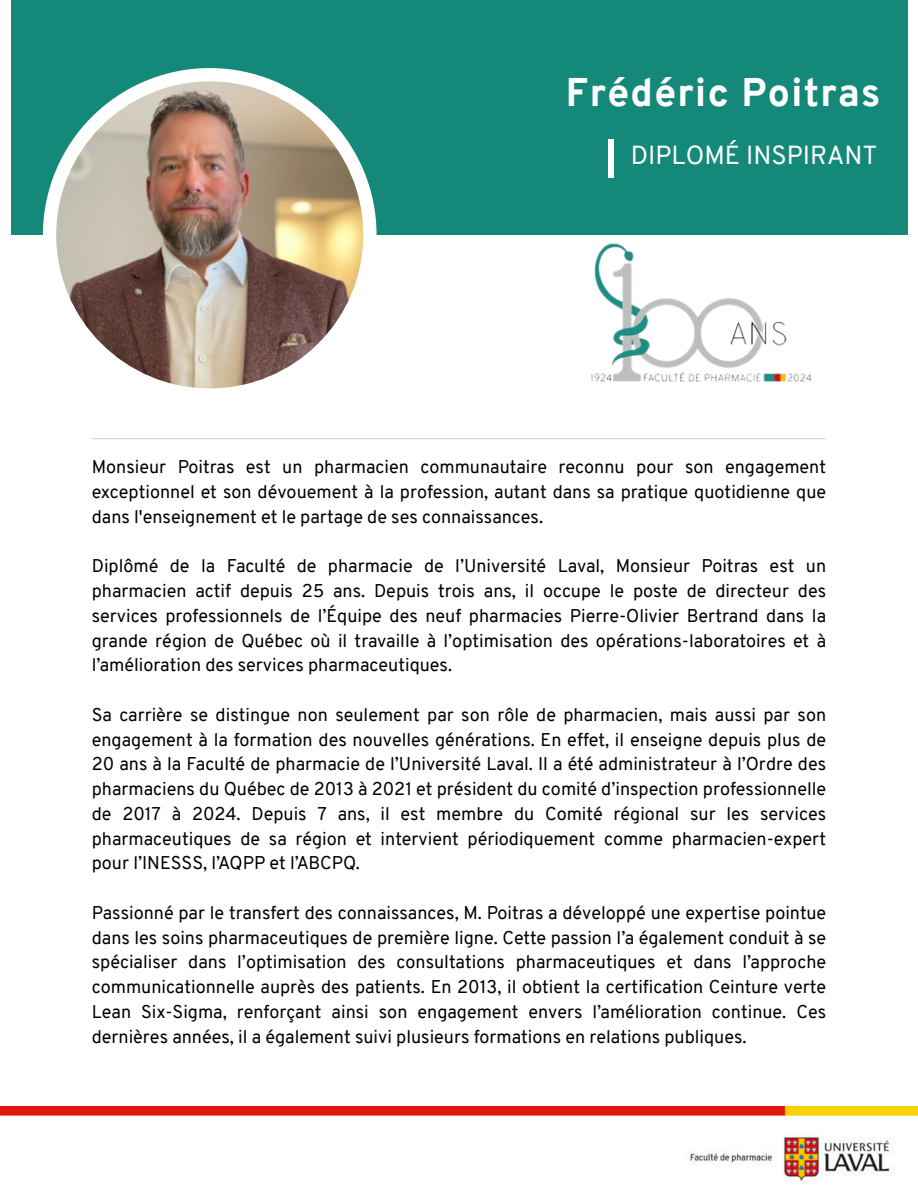
<style>
.page{position:relative;width:918px;height:1188px;background:#fff}
.page>*{position:absolute;margin:0;border:0;box-sizing:border-box;transform-origin:0 0}
.t1{font:800 39px "Overpass";letter-spacing:.035em;color:#fff}
.t2{font:25.5px "Overpass";color:#fff}
.t3{font:18px/24.8px "Overpass";color:#000;text-align:justify}
</style>
<div class="page">
<div style="left:11px;top:0;width:896px;height:235px;background:#14897a"></div>
<hr style="left:92px;top:438px;width:734px;height:1px;background:#d9d9d9">
<img style="left:591px;top:243px;width:220px;height:139px">
<svg style="left:43px;top:68px;width:334px;height:321px;fill:#fff"></svg>
<img style="left:56px;top:81px;width:307px;height:307px;border-radius:50%">
<div style="left:608px;top:139px;width:6px;height:38px;background:#fff"></div>
<img style="left:0;top:1106px;width:918px;height:75px">
<h2 class="t1" style="left:566px;top:77px;width:316px">Frédéric Poitras</h2>
<p class="t2" style="left:631px;top:145px;width:248px">DIPLOMÉ INSPIRANT</p>
<p class="t3" style="left:92px;top:457px;width:736px">Monsieur Poitras est un pharmacien communautaire reconnu pour son engagement exceptionnel et son dévouement à la profession, autant dans sa pratique quotidienne que dans l'enseignement et le partage de ses connaissances.</p>
<p class="t3" style="left:92px;top:556px;width:736px">Diplômé de la Faculté de pharmacie de l’Université Laval, Monsieur Poitras est un pharmacien actif depuis 25 ans. Depuis trois ans, il occupe le poste de directeur des services professionnels de l’Équipe des neuf pharmacies Pierre-Olivier Bertrand dans la grande région de Québec où il travaille à l’optimisation des opérations-laboratoires et à l’amélioration des services pharmaceutiques.</p>
<p class="t3" style="left:92px;top:704px;width:736px">Sa carrière se distingue non seulement par son rôle de pharmacien, mais aussi par son engagement à la formation des nouvelles générations. En effet, il enseigne depuis plus de 20 ans à la Faculté de pharmacie de l’Université Laval. Il a été administrateur à l’Ordre des pharmaciens du Québec de 2013 à 2021 et président du comité d’inspection professionnelle de 2017 à 2024. Depuis 7 ans, il est membre du Comité régional sur les services pharmaceutiques de sa région et intervient périodiquement comme pharmacien-expert pour l’INESSS, l’AQPP et l’ABCPQ.</p>
<p class="t3" style="left:92px;top:902px;width:736px">Passionné par le transfert des connaissances, M. Poitras a développé une expertise pointue dans les soins pharmaceutiques de première ligne. Cette passion l’a également conduit à se spécialiser dans l’optimisation des consultations pharmaceutiques et dans l’approche communicationnelle auprès des patients. En 2013, il obtient la certification Ceinture verte Lean Six-Sigma, renforçant ainsi son engagement envers l’amélioration continue. Ces dernières années, il a également suivi plusieurs formations en relations publiques.</p>
</div>
